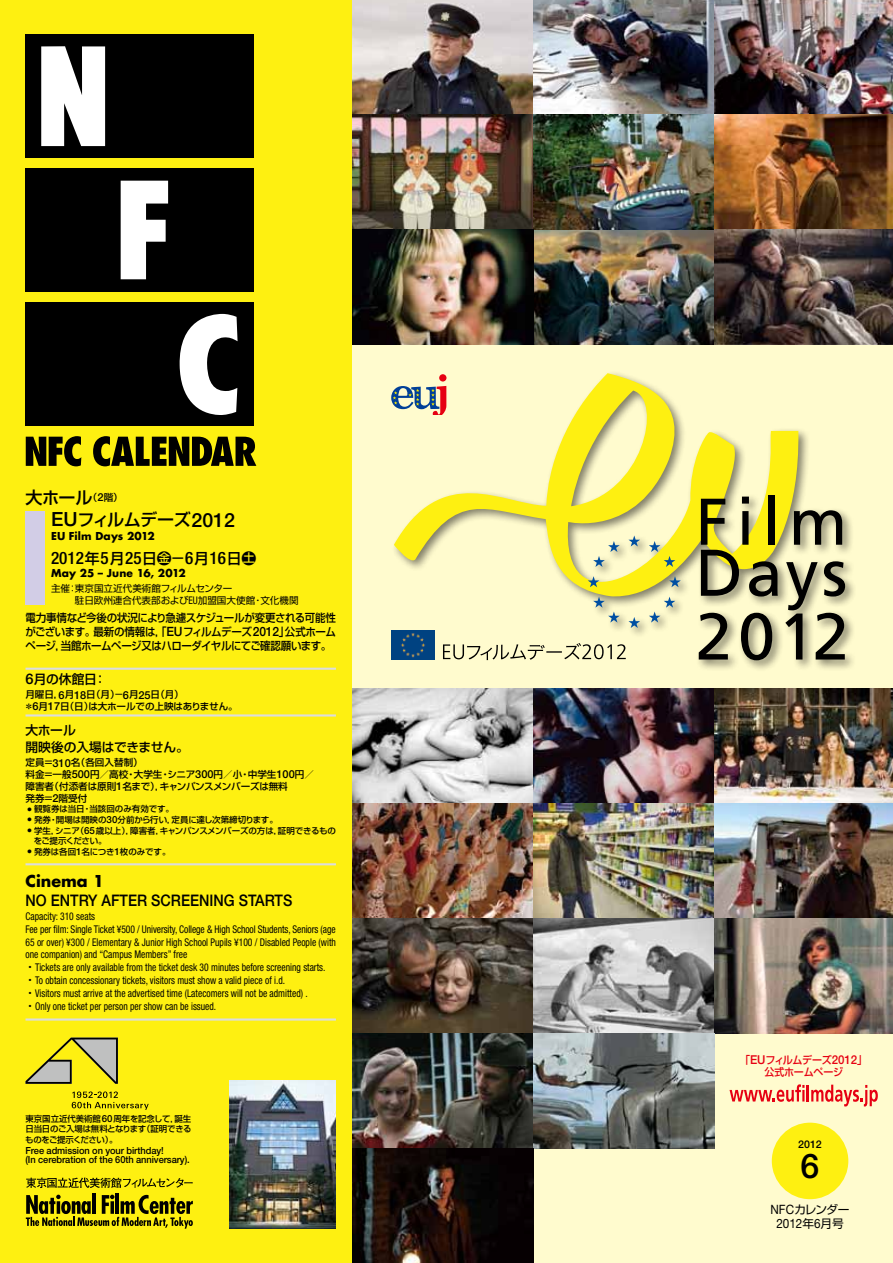
<style>
.page{position:relative;width:893px;height:1263px;background:#fff}
.page>*{position:absolute;margin:0;border:0;box-sizing:border-box;transform-origin:0 0}
.t1{font:500 34.05px "Helvetica Neue";color:#000}
.t2{font:500 condensed 17.1px "Helvetica Neue";color:#000}
.t3{font:500 16.95px/22.4px "Shin Go Pro";letter-spacing:-.03em;color:#000}
.t4{font:500 15.9px "Helvetica Neue";color:#000;scale:.9 1}
.t5{font:700 15.9px "Futura";color:#000}
.t6{font:12.9px "Helvetica Neue";color:#000;scale:.91 1}
.t7{font:500 12.75px/17px "Shin Go Pro";letter-spacing:-.005em;color:#000}
.t8{font:11.7px "Shin Go Pro";letter-spacing:-.07em;color:#000}
.t9{font:500 11.1px/13.8px "Shin Go Pro";letter-spacing:-.04em;color:#000;text-align:justify;scale:.94 1}
.t10{font:condensed 10.65px/12.8px "Helvetica Neue";color:#000;scale:.9 1}
.t11{font:700 10.65px "Futura";letter-spacing:.01em;color:#000}
.t12{font:500 10.65px/11.7px "Shin Go Pro";letter-spacing:-.02em;color:#e60012;text-align:center;scale:.94 1}
.t13{font:500 10.65px "Helvetica Neue";color:#000}
.t14{font:500 9.75px/9.6px "Helvetica Neue";letter-spacing:-.01em;color:#000;scale:.95 1}
.t15{font:500 9.6px/11.7px "Shin Go Pro";letter-spacing:-.01em;color:#000}
.t16{font:9.6px/11.7px "Shin Go Pro";color:#000}
.t17{font:500 8.55px/10.6px "Shin Go Pro";letter-spacing:-.02em;color:#000}
.t18{font:500 8.55px "Shin Go Pro";color:#000}
.s1{font-family:"Helvetica Neue";font-size:19.5px}
.s2{font-family:"Shin Go Pro";font-stretch:normal;font-size:14.85px}
.s3{font-family:"Helvetica Neue";font-stretch:condensed;font-size:10.5px}
.s4{font-family:"Helvetica Neue";font-size:12.9px}
.s5{font-family:"Helvetica Neue";font-size:14.7px}
.s6{font-family:"Helvetica Neue";font-size:10.95px}
.s7{font-family:"Helvetica Neue";font-size:9.75px}
.s8{font-family:"Shin Go Pro";font-weight:500;font-stretch:normal}
.s9{font-family:"Helvetica Neue";font-size:12.15px}
.s10{font-family:"Shin Go Pro";font-size:11.7px}
</style>
<div class="page">
<div style="left:0;top:0;width:353px;height:1263px;background:#fef011"></div>
<img style="left:230px;top:1080px;width:106px;height:149px">
<div style="left:26px;top:34px;width:228px;height:124px;background:#000"></div>
<div style="left:26px;top:168px;width:228px;height:124px;background:#000"></div>
<div style="left:26px;top:302px;width:228px;height:124px;background:#000"></div>
<svg style="left:41px;top:46px;width:64px;height:100px;background:#dedede"></svg>
<svg style="left:121px;top:181px;width:47px;height:98px"></svg>
<svg style="left:179px;top:314px;width:59px;height:101px"></svg>
<svg style="left:26px;top:436px;width:55px;height:30px"></svg>
<svg style="left:93px;top:436px;width:163px;height:30px"></svg>
<hr style="left:92px;top:1194px;width:3px;height:20px;background:#000">
<hr style="left:115px;top:1194px;width:4px;height:20px;background:#000">
<svg style="left:26px;top:1195px;width:167px;height:34px"></svg>
<svg style="left:26px;top:1177px;width:167px;height:11px"></svg>
<div style="left:353px;top:0;width:540px;height:1263px;background:#fffbce"></div>
<div style="left:390px;top:369px;width:466px;height:303px;background:#000;opacity:.5"></div>
<svg style="left:394px;top:373px;width:406px;height:260px"></svg>
<svg style="left:628px;top:535px;width:12px;height:11px"></svg>
<svg style="left:628px;top:617px;width:12px;height:11px"></svg>
<svg style="left:593px;top:541px;width:27px;height:26px"></svg>
<svg style="left:588px;top:576px;width:11px;height:11px"></svg>
<svg style="left:669px;top:576px;width:12px;height:11px"></svg>
<svg style="left:593px;top:597px;width:27px;height:26px"></svg>
<svg style="left:649px;top:597px;width:26px;height:26px"></svg>
<svg style="left:649px;top:541px;width:26px;height:26px"></svg>
<div style="left:769px;top:495px;width:6px;height:50px;background:#000"></div>
<svg style="left:794px;top:510px;width:48px;height:35px"></svg>
<svg style="left:701px;top:497px;width:77px;height:99px"></svg>
<svg style="left:699px;top:613px;width:29px;height:46px"></svg>
<svg style="left:741px;top:613px;width:31px;height:47px"></svg>
<svg style="left:785px;top:561px;width:60px;height:98px"></svg>
<div style="left:26px;top:511px;width:19px;height:94px;background:#d2cde6"></div>
<hr style="left:26px;top:668px;width:310px;height:2px;background:#dcdddd">
<hr style="left:26px;top:714px;width:310px;height:2px;background:#dcdddd">
<hr style="left:26px;top:863px;width:310px;height:2px;background:#dcdddd">
<hr style="left:26px;top:1018px;width:310px;height:2px;background:#dcdddd">
<svg style="left:72px;top:1091px;width:77px;height:19px"></svg>
<svg style="left:26px;top:1037px;width:92px;height:47px"></svg>
<div style="left:772px;top:1123px;width:76px;height:76px;background:#fef011;border-radius:50%"></div>
<img style="left:391px;top:630px;width:43px;height:29px">
<svg style="left:729px;top:1084px;width:149px;height:22px"></svg>
<div style="left:439px;top:374px;width:7px;height:7px;background:#e60012;border-radius:50%"></div>
<svg style="left:391px;top:386px;width:55px;height:29px"></svg>
<svg style="left:443px;top:643px;width:183px;height:17px"></svg>
<img style="left:353px;top:0;width:540px;height:344px">
<img style="left:353px;top:689px;width:540px;height:344px">
<img style="left:353px;top:1033px;width:361px;height:115px">
<img style="left:353px;top:1148px;width:181px;height:115px">
<h3 class="t3" style="left:51px;top:484px;width:185px;text-indent:-26px">大ホール<sup>（</sup><sup>2</sup><sup>階）<br></sup><span class="s1">EU</span>フィルムデーズ<span class="s1">2012</span></h3>
<p class="t11" style="left:51px;top:528px;width:105px">EU Film Days 2012</p>
<h2 class="t2" style="left:51px;top:548px;width:207px">2012<span class="s2">年</span>5<span class="s2">月</span>25<span class="s2">日金－</span>6<span class="s2">月</span>16<span class="s2">日土</span></h2>
<p class="t11" style="left:51px;top:566px;width:136px">May 25 – June 16, 2012</p>
<p class="t16" style="left:75px;top:581px;width:225px;text-indent:-24px">主催：東京国立近代美術館フィルムセンター<br>駐日欧州連合代表部および<span class="s3">EU</span>加盟国大使館・文化機関</p>
<p class="t9" style="left:25px;top:610px;width:332px">電力事情など今後の状況により急遽スケジュールが変更される可能性がございます。最新の情報は，「<span class="s4">EU</span>フィルムデーズ<span class="s4">2012</span>」公式ホームページ，当館ホームページ又はハローダイヤルにてご確認願います。</p>
<p class="t7" style="left:26px;top:669px;width:82px"><span class="s5">6</span>月の休館日：</p>
<p class="t15" style="left:24px;top:688px;width:215px">月曜日，<span class="s6">6</span>月<span class="s6">18</span>日（月）－<span class="s6">6</span>月<span class="s6">25</span>日（月）<br>＊<span class="s6">6</span>月<span class="s6">17</span>日（日）は大ホールでの上映はありません。</p>
<p class="t7" style="left:26px;top:720px;width:165px">大ホール<br>開映後の入場はできません。</p>
<p class="t15" style="left:26px;top:756px;width:290px">定員＝<span class="s6">310</span>名（各回入替制）<br>料金＝一般<span class="s6">500</span>円／高校・大学生・シニア<span class="s6">300</span>円／小・中学生<span class="s6">100</span>円／障害者（付添者は原則<span class="s6">1</span>名まで），キャンパンスメンバーズは無料<br>発券＝<span class="s6">2</span>階受付</p>
<p class="t18" style="left:28px;top:802px;width:148px"><sup>●</sup> 観覧券は当日・当該回のみ有効です。</p>
<p class="t17" style="left:28px;top:813px;width:252px"><sup>●</sup> 発券・開場は開映の<span class="s7">30</span>分前から行い，定員に達し次第締切ります。</p>
<p class="t17" style="left:34px;top:824px;width:304px;text-indent:-6px"><sup>●</sup> 学生，シニア（<span class="s7">65</span>歳以上），障害者，キャンパンスメンバーズの方は，証明できるものをご提示ください。</p>
<p class="t17" style="left:28px;top:845px;width:144px"><sup>●</sup> 発券は各回<span class="s7">1</span>名につき<span class="s7">1</span>枚のみです。</p>
<h3 class="t5" style="left:26px;top:870px;width:80px">Cinema 1</h3>
<h3 class="t4" style="left:26px;top:890px;width:298px">NO ENTRY AFTER SCREENING STARTS</h3>
<p class="t10" style="left:25px;top:910px;width:347px">Capacity: 310 seats<br>Fee per film: Single Ticket ¥500 / University, College &amp; High School Students, Seniors (age 65 or over) ¥300 / Elementary &amp; Junior High School Pupils ¥100 / Disabled People (with one companion) and “Campus Members” free<br><span class="s8">・</span>Tickets are only available from the ticket desk 30 minutes before screening starts.<span class="s8">・</span>To obtain concessionary tickets, visitors must show a valid piece of i.d.<br><span class="s8">・</span>Visitors must arrive at the advertised time (Latecomers will not be admitted) .<span class="s8">・</span>Only one ticket per person per show can be issued.</p>
<p class="t17" style="left:25px;top:1112px;width:168px;text-align:justify">東京国立近代美術館<span class="s7">60</span>周年を記念して，誕生日当日のご入場は無料となります（証明できるものをご提示ください）。</p>
<p class="t14" style="left:25px;top:1145px;width:174px">Free admission on your birthday!<br>(In cerebration of the 60th anniversary).</p>
<p class="t12" style="left:740px;top:1053px;width:137px">「<span class="s9">EU</span>フィルムデーズ<span class="s9">2012</span>」公式ホームページ</p>
<p class="t13" style="left:798px;top:1137px;width:25px">2012</p>
<h1 class="t1" style="left:801px;top:1146px;width:20px">6</h1>
<p class="t8" style="left:770px;top:1200px;width:81px"><span class="s4">NFC</span>カレンダー</p>
<p class="t6" style="left:776px;top:1215px;width:75px">2012<span class="s10">年</span>6<span class="s10">月号</span></p>
</div>
